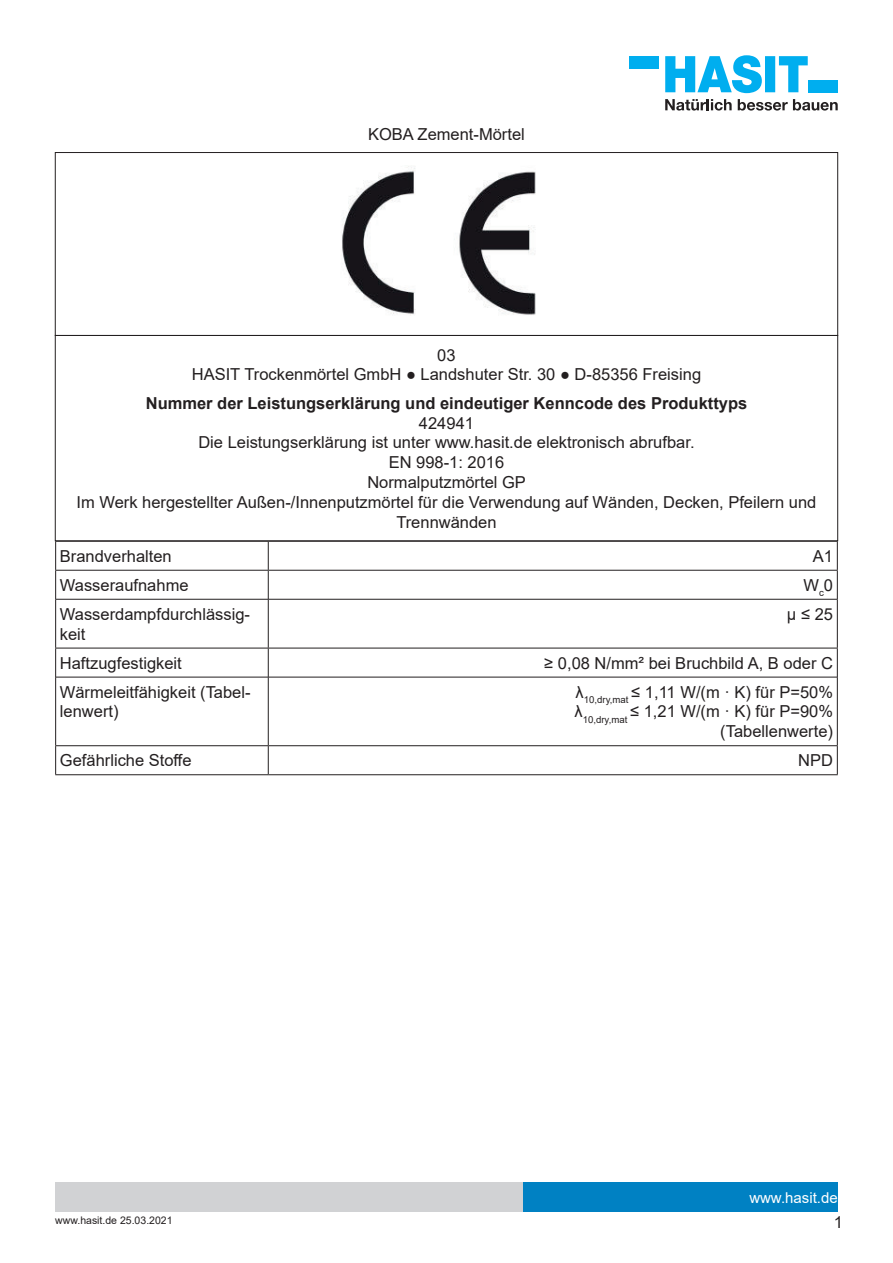
<style>
.page{position:relative;width:893px;height:1263px;background:#fff}
.page>*{position:absolute;margin:0;border:0;box-sizing:border-box;transform-origin:0 0}
.t1{font:16.5px/19.8px "Arial";color:#231f20;text-align:center}
.t2{font:700 16.5px "Arial";color:#231f20}
.t3{font:15px "Arial";color:#fff}
.t4{font:10.5px "Arial";color:#231f20}
</style>
<div class="page">
<div style="left:523px;top:1182px;width:315px;height:30px;background:#0081c3"></div>
<div style="left:55px;top:1182px;width:468px;height:30px;background:#d1d2d4"></div>
<svg style="left:665px;top:55px;width:143px;height:38px"></svg>
<div style="left:629px;top:56px;width:30px;height:13px;background:#00aeef"></div>
<div style="left:808px;top:80px;width:30px;height:12px;background:#00aeef"></div>
<svg style="left:665px;top:99px;width:67px;height:12px"></svg>
<svg style="left:738px;top:99px;width:100px;height:12px"></svg>
<img style="left:342px;top:166px;width:194px;height:149px">
<div style="left:55px;top:152px;width:783px;height:184px;border:1px solid #231f20"></div>
<div style="left:55px;top:335px;width:783px;height:206px;border:1px solid #231f20"></div>
<hr style="left:55px;top:541px;width:213px;height:1px;background:#231f20">
<hr style="left:268px;top:541px;width:570px;height:1px;background:#231f20">
<hr style="left:55px;top:570px;width:213px;height:1px;background:#231f20">
<svg style="left:55px;top:542px;width:1px;height:57px"></svg>
<hr style="left:268px;top:570px;width:570px;height:1px;background:#231f20">
<svg style="left:268px;top:542px;width:1px;height:57px"></svg>
<svg style="left:837px;top:542px;width:1px;height:57px"></svg>
<hr style="left:55px;top:599px;width:1px;height:49px;background:#231f20">
<hr style="left:268px;top:599px;width:1px;height:49px;background:#231f20">
<hr style="left:837px;top:599px;width:1px;height:49px;background:#231f20">
<hr style="left:55px;top:648px;width:213px;height:1px;background:#231f20">
<svg style="left:55px;top:648px;width:1px;height:29px"></svg>
<hr style="left:268px;top:648px;width:570px;height:1px;background:#231f20">
<svg style="left:268px;top:648px;width:1px;height:29px"></svg>
<svg style="left:837px;top:648px;width:1px;height:29px"></svg>
<hr style="left:55px;top:677px;width:1px;height:68px;background:#231f20">
<hr style="left:268px;top:677px;width:1px;height:68px;background:#231f20">
<hr style="left:837px;top:677px;width:1px;height:68px;background:#231f20">
<hr style="left:55px;top:745px;width:213px;height:1px;background:#231f20">
<svg style="left:55px;top:746px;width:1px;height:28px"></svg>
<hr style="left:268px;top:745px;width:570px;height:1px;background:#231f20">
<svg style="left:268px;top:746px;width:1px;height:28px"></svg>
<svg style="left:837px;top:746px;width:1px;height:28px"></svg>
<hr style="left:55px;top:774px;width:213px;height:1px;background:#231f20">
<hr style="left:268px;top:774px;width:570px;height:1px;background:#231f20">
<hr style="left:56px;top:599px;width:212px;height:1px;background:#231f20">
<hr style="left:268px;top:599px;width:569px;height:1px;background:#231f20">
<hr style="left:56px;top:677px;width:212px;height:1px;background:#231f20">
<hr style="left:268px;top:677px;width:569px;height:1px;background:#231f20">
<p class="t1" style="left:368px;top:124px;width:158px">KOBA Zement-Mörtel</p>
<p class="t1" style="left:192px;top:345px;width:511px">03<br>HASIT Trockenmörtel GmbH ● Landshuter Str. 30 ● D-85356 Freising</p>
<p class="t2" style="left:146px;top:391px;width:603px">Nummer der Leistungserklärung und eindeutiger Kenncode des Produkttyps</p>
<p class="t1" style="left:77px;top:413px;width:741px">424941<br>Die Leistungserklärung ist unter www.hasit.de elektronisch abrufbar.<br>EN 998-1: 2016<br>Normalputzmörtel GP<br>Im Werk hergestellter Außen-/Innenputzmörtel für die Verwendung auf Wänden, Decken, Pfeilern und Trennwänden</p>
<p class="t1" style="left:60px;top:546px;width:113px">Brandverhalten</p>
<p class="t1" style="left:813px;top:546px;width:22px">A1</p>
<p class="t1" style="left:60px;top:575px;width:130px">Wasseraufnahme</p>
<p class="t1" style="left:803px;top:575px;width:31px">W<sub>c</sub>0</p>
<p class="t1" style="left:60px;top:604px;width:192px;text-align:left">Wasserdampfdurchlässig&shy;keit</p>
<p class="t1" style="left:787px;top:604px;width:48px">μ ≤ 25</p>
<p class="t1" style="left:60px;top:653px;width:123px">Haftzugfestigkeit</p>
<p class="t1" style="left:544px;top:653px;width:290px">≥ 0,08 N/mm² bei Bruchbild A, B oder C</p>
<p class="t1" style="left:60px;top:682px;width:192px;text-align:left">Wärmeleitfähigkeit (Tabel&shy;lenwert)</p>
<p class="t1" style="left:574px;top:682px;width:260px;text-align:right">λ<sub>10,dry,mat</sub> ≤ 1,11 W/(m · K) für P=50% λ<sub>10,dry,mat</sub> ≤ 1,21 W/(m · K) für P=90% (Tabellenwerte)</p>
<p class="t1" style="left:60px;top:750px;width:133px">Gefährliche Stoffe</p>
<p class="t1" style="left:798px;top:750px;width:36px">NPD</p>
<p class="t4" style="left:55px;top:1213px;width:119px">www.hasit.de 25.03.2021</p>
<p class="t3" style="left:749px;top:1187px;width:90px">www.hasit.de</p>
<p class="t1" style="left:834px;top:1212px;width:11px">1</p>
</div>
